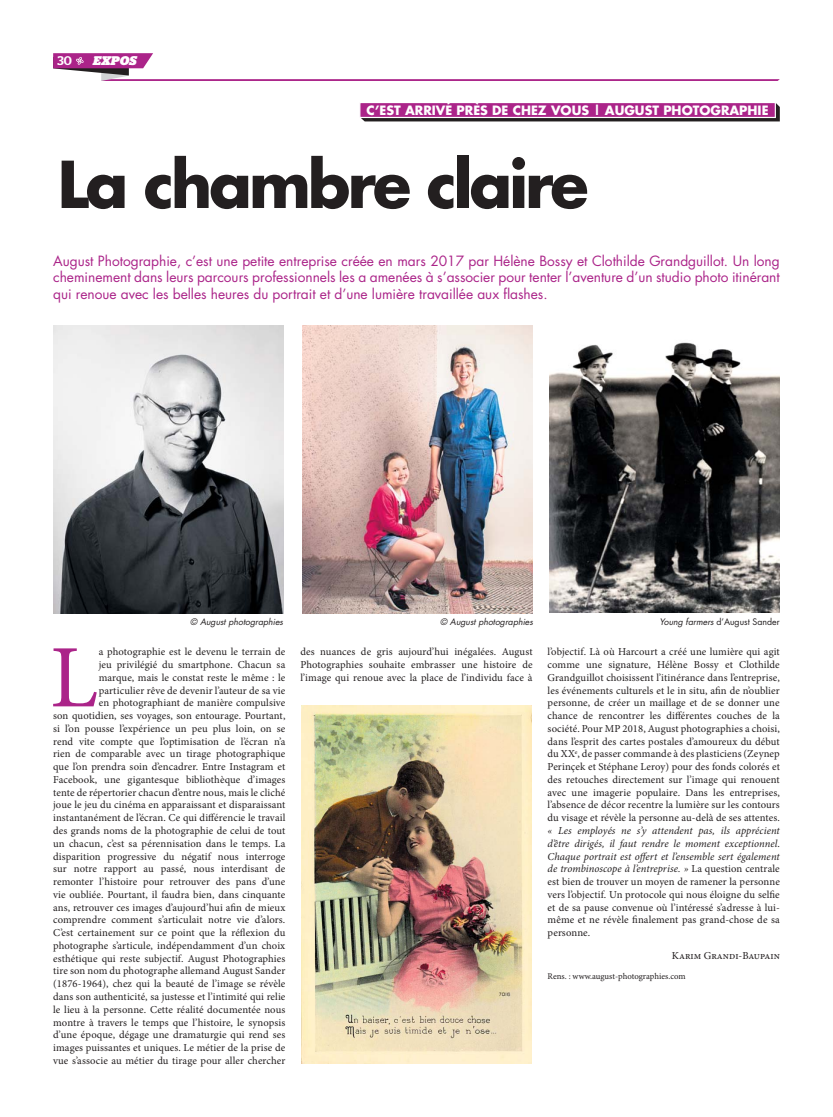
<style>
.page{position:relative;width:833px;height:1117px;background:#fff}
.page>*{position:absolute;margin:0;border:0;box-sizing:border-box;transform-origin:0 0}
.t1{font:89.12px "Minion Pro";color:#ab2489}
.t2{font:700 62.75px "Futura";letter-spacing:-.05em;color:#231f20}
.t3{font:13.75px/16.2px "Futura";color:#ab2489;text-align:justify}
.t4{font:italic 900 12.62px "Stag";letter-spacing:.015em;color:#fff}
.t5{font:500 12.62px "Stag";color:#fff}
.t6{font:700 12.5px "Futura";color:#fff}
.t7{font:10.62px/12.8px "Minion Pro";letter-spacing:.01em;color:#231f20;text-align:justify}
.t8{font:italic 8.75px "Futura";color:#231f20}
.t9{font:8.75px "Minion Pro";color:#231f20}
.t10{font:8.75px "Futura";color:#231f20}
.s1{font-style:italic}
</style>
<div class="page">
<svg style="left:53px;top:53px;width:727px;height:28px"></svg>
<svg style="left:360px;top:103px;width:420px;height:18px;background:#9a3480"></svg>
<img style="left:53px;top:325px;width:230px;height:288px">
<img style="left:549px;top:342px;width:231px;height:270px">
<img style="left:302px;top:325px;width:230px;height:288px">
<img style="left:301px;top:705px;width:230px;height:358px">
<p class="t5" style="left:58px;top:57px;width:16px">30</p>
<p class="t4" style="left:93px;top:57px;width:45px">EXPOS</p>
<p class="t6" style="left:367px;top:105px;width:403px">C’EST ARRIVÉ PRÈS DE CHEZ VOUS | AUGUST PHOTOGRAPHIE</p>
<h2 class="t2" style="left:58px;top:156px;width:532px">La chambre claire</h2>
<p class="t3" style="left:53px;top:254px;width:728px">August Photographie, c’est une petite entreprise créée en mars 2017 par Hélène Bossy et Clothilde Grandguillot. Un long cheminement dans leurs parcours professionnels les a amenées à s’associer pour tenter l’aventure d’un studio photo itinérant qui renoue avec les belles heures du portrait et d’une lumière travaillée aux flashes.</p>
<p class="t8" style="left:190px;top:618px;width:96px">© August photographies</p>
<p class="t8" style="left:440px;top:618px;width:96px">© August photographies</p>
<p class="t10" style="left:659px;top:618px;width:122px"><span class="s1">Young farmers</span> d’August Sander</p>
<p class="t7" style="left:53px;top:646px;width:234px;text-align:right">a photographie est le devenu le terrain de<br>jeu privilégié du smartphone. Chacun sa<br>marque, mais le constat reste le même : le particulier rêve de devenir l’auteur de sa vie<br>en photographiant de manière compulsive<br>son quotidien, ses voyages, son entourage. Pourtant, si l’on pousse l’expérience un peu plus loin, on se rend vite compte que l’optimisation de l’écran n’a rien de comparable avec un tirage photographique que l’on prendra soin d’encadrer. Entre Instagram et Facebook, une gigantesque bibliothèque d’images tente de répertorier chacun d’entre nous, mais le cliché joue le jeu du cinéma en apparaissant et disparaissant instantanément de l’écran. Ce qui différencie le travail des grands noms de la photographie de celui de tout un chacun, c’est sa pérennisation dans le temps. La disparition progressive du négatif nous interroge sur notre rapport au passé, nous interdisant de remonter l’histoire pour retrouver des pans d’une vie oubliée. Pourtant, il faudra bien, dans cinquante ans, retrouver ces images d’aujourd’hui afin de mieux comprendre comment s’articulait notre vie d’alors.<br>C’est certainement sur ce point que la réflexion du photographe s’articule, indépendamment d’un choix esthétique qui reste subjectif. August Photographies tire son nom du photographe allemand August Sander (1876-1964), chez qui la beauté de l’image se révèle dans son authenticité, sa justesse et l’intimité qui relie le lieu à la personne. Cette réalité documentée nous montre à travers le temps que l’histoire, le synopsis d’une époque, dégage une dramaturgie qui rend ses images puissantes et uniques. Le métier de la prise de vue s’associe au métier du tirage pour aller chercher</p>
<p class="t7" style="left:300px;top:646px;width:234px">des nuances de gris aujourd’hui inégalées. August Photographies souhaite embrasser une histoire de l’image qui renoue avec la place de l’individu face à</p>
<p class="t7" style="left:547px;top:646px;width:234px">l’objectif. Là où Harcourt a créé une lumière qui agit comme une signature, Hélène Bossy et Clothilde Grandguillot choisissent l’itinérance dans l’entreprise, les événements culturels et le in situ, afin de n’oublier personne, de créer un maillage et de se donner une chance de rencontrer les différentes couches de la société. Pour MP 2018, August photographies a choisi, dans l’esprit des cartes postales d’amoureux du début du XX<sup>e</sup>, de passer commande à des plasticiens (Zeynep Perinçek et Stéphane Leroy) pour des fonds colorés et des retouches directement sur l’image qui renouent avec une imagerie populaire. Dans les entreprises, l’absence de décor recentre la lumière sur les contours du visage et révèle la personne au-delà de ses attentes.</p>
<h1 class="t1" style="left:50px;top:642px;width:49px">L</h1>
<p class="t7" style="left:547px;top:825px;width:234px"><span class="s1">« Les employés ne s’y attendent pas, ils apprécient d’être dirigés, il faut rendre le moment exceptionnel</span>.<br><span class="s1">Chaque portrait est offert et l’ensemble sert également de trombinoscope à l’entreprise. »</span> La question centrale est bien de trouver un moyen de ramener la personne vers l’objectif. Un protocole qui nous éloigne du selfie et de sa pause convenue où l’intéressé s’adresse à lui&shy;même et ne révèle finalement pas grand-chose de sa personne.</p>
<p class="t7" style="left:672px;top:949px;width:109px">Karim Grandi-Baupain</p>
<p class="t9" style="left:547px;top:972px;width:139px">Rens. : www.august-photographies.com</p>
</div>
